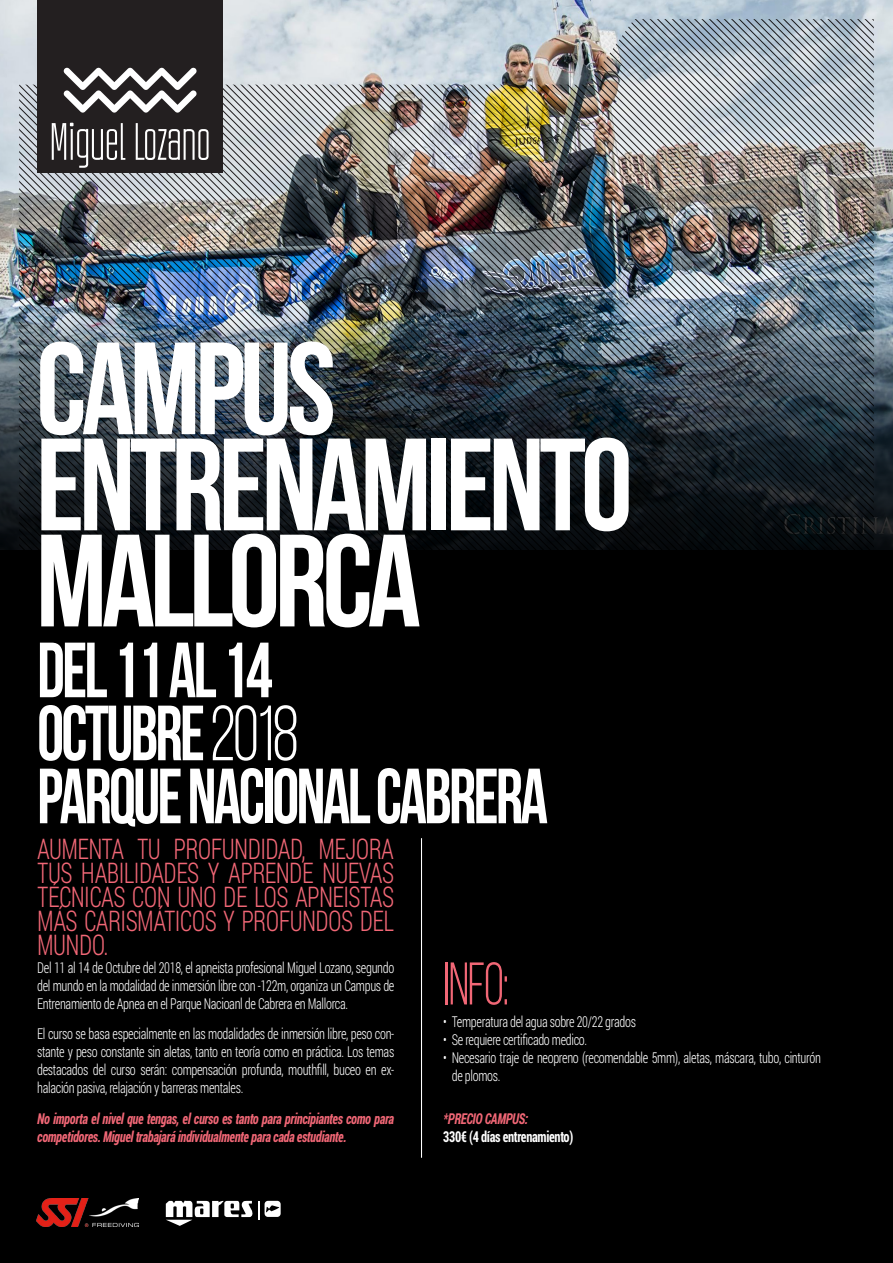
<style>
.page{position:relative;width:893px;height:1263px;background:#000}
.page>*{position:absolute;margin:0;border:0;box-sizing:border-box;transform-origin:0 0}
.t1{font:700 130.95px/96.1px "Bebas Neue";letter-spacing:-.04em;color:#fff}
.t2{font:700 78px/63px "Bebas Neue";letter-spacing:-.04em;color:#fff;scale:.87 1}
.t3{font:60px "Bebas Neue";color:#f16776;scale:.87 1}
.t4{font:300 28.5px/24px "Roboto Condensed";letter-spacing:-.025em;color:#f16776;text-align:justify;scale:.87 1}
.t5{font:300 15px/18px "Roboto Condensed";letter-spacing:-.025em;color:#fff;text-align:justify;scale:.87 1}
.t6{font:italic 700 15px/18px "Roboto Condensed";letter-spacing:-.025em;color:#f16776;scale:.87 1}
.t7{font:700 15px "Roboto Condensed";letter-spacing:-.025em;color:#fff;scale:.87 1}
.s1{font-weight:400}
</style>
<div class="page">
<img style="left:0;top:0;width:893px;height:318px">
<img style="left:589px;top:19px;width:8px;height:299px">
<img style="left:611px;top:19px;width:8px;height:299px">
<img style="left:626px;top:19px;width:8px;height:299px">
<img style="left:634px;top:19px;width:7px;height:299px">
<img style="left:641px;top:19px;width:8px;height:299px">
<img style="left:649px;top:19px;width:7px;height:299px">
<img style="left:656px;top:19px;width:7px;height:299px">
<img style="left:663px;top:19px;width:8px;height:299px">
<img style="left:671px;top:19px;width:7px;height:299px">
<img style="left:678px;top:19px;width:8px;height:299px">
<img style="left:686px;top:19px;width:7px;height:299px">
<img style="left:693px;top:19px;width:7px;height:299px">
<img style="left:700px;top:19px;width:8px;height:299px">
<img style="left:708px;top:19px;width:7px;height:299px">
<img style="left:715px;top:19px;width:8px;height:299px">
<img style="left:723px;top:19px;width:7px;height:299px">
<img style="left:730px;top:19px;width:7px;height:299px">
<img style="left:737px;top:19px;width:8px;height:299px">
<img style="left:745px;top:19px;width:7px;height:299px">
<img style="left:752px;top:19px;width:8px;height:299px">
<img style="left:760px;top:19px;width:7px;height:299px">
<svg style="left:767px;top:19px;width:8px;height:299px;background:#909396"></svg>
<svg style="left:775px;top:19px;width:7px;height:299px;background:#989c9e"></svg>
<img style="left:782px;top:19px;width:7px;height:299px">
<img style="left:789px;top:19px;width:8px;height:299px">
<img style="left:797px;top:19px;width:7px;height:299px">
<svg style="left:804px;top:19px;width:8px;height:299px;background:#90999e"></svg>
<svg style="left:812px;top:19px;width:7px;height:299px;background:#929aa1"></svg>
<svg style="left:819px;top:19px;width:7px;height:299px;background:#969fa5"></svg>
<svg style="left:826px;top:19px;width:8px;height:299px;background:#90999f"></svg>
<svg style="left:834px;top:19px;width:7px;height:299px;background:#8d959b"></svg>
<img style="left:841px;top:19px;width:33px;height:299px">
<svg style="left:0;top:318px;width:893px;height:232px"></svg>
<div style="left:37px;top:0;width:186px;height:173px;background:#231f20"></div>
<svg style="left:265px;top:1201px;width:16px;height:16px"></svg>
<svg style="left:19px;top:19px;width:240px;height:1207px"></svg>
<img style="left:37px;top:1198px;width:101px;height:28px">
<hr style="left:421px;top:838px;width:1px;height:320px;background:#fff">
<p class="t1" style="left:36px;top:339px;width:598px">CAMPUS<br>ENTRENAMIENTO<br>MALLORCA</p>
<p class="t2" style="left:37px;top:638px;width:302px">DEL 11 AL 14<br>OCTUBRE <span class="s1">2018</span></p>
<p class="t2" style="left:37px;top:764px;width:589px">PARQUE NACIONAL CABRERA</p>
<p class="t4" style="left:37px;top:836px;width:412px">AUMENTA TU PROFUNDIDAD, MEJORA TUS HABILIDADES Y APRENDE NUEVAS TÉCNICAS CON UNO DE LOS APNEISTAS MÁS CARISMÁTICOS Y PROFUNDOS DEL MUNDO.</p>
<p class="t5" style="left:37px;top:958px;width:412px">Del 11 al 14 de Octubre del 2018, el apneista profesional Miguel Lozano, segundo del mundo en la modalidad de inmersión libre con -122m, organiza un Campus de Entrenamiento de Apnea en el Parque Nacioanl de Cabrera en Mallorca.</p>
<p class="t5" style="left:37px;top:1025px;width:412px">El curso se basa especialmente en las modalidades de inmersión libre, peso con&shy;stante y peso constante sin aletas, tanto en teoría como en práctica. Los temas destacados del curso serán: compensación profunda, mouthfill, buceo en ex&shy;halación pasiva, relajación y barreras mentales.</p>
<p class="t6" style="left:37px;top:1109px;width:412px">No importa el nivel que tengas, el curso es tanto para principiantes como para competidores. Miguel trabajará individualmente para cada estudiante.</p>
<p class="t3" style="left:443px;top:952px;width:77px">INFO:</p>
<p class="t5" style="left:443px;top:1012px;width:223px">• Temperatura del agua sobre 20/22 grados</p>
<p class="t5" style="left:443px;top:1030px;width:167px">• Se requiere certificado medico.</p>
<p class="t5" style="left:452px;top:1048px;width:426px;text-indent:-9px">• Necesario traje de neopreno (recomendable 5mm), aletas, máscara, tubo, cinturón de plomos.</p>
<p class="t6" style="left:443px;top:1109px;width:99px">*PRECIO CAMPUS:</p>
<p class="t7" style="left:443px;top:1126px;width:151px">330€ (4 días entrenamiento)</p>
</div>
